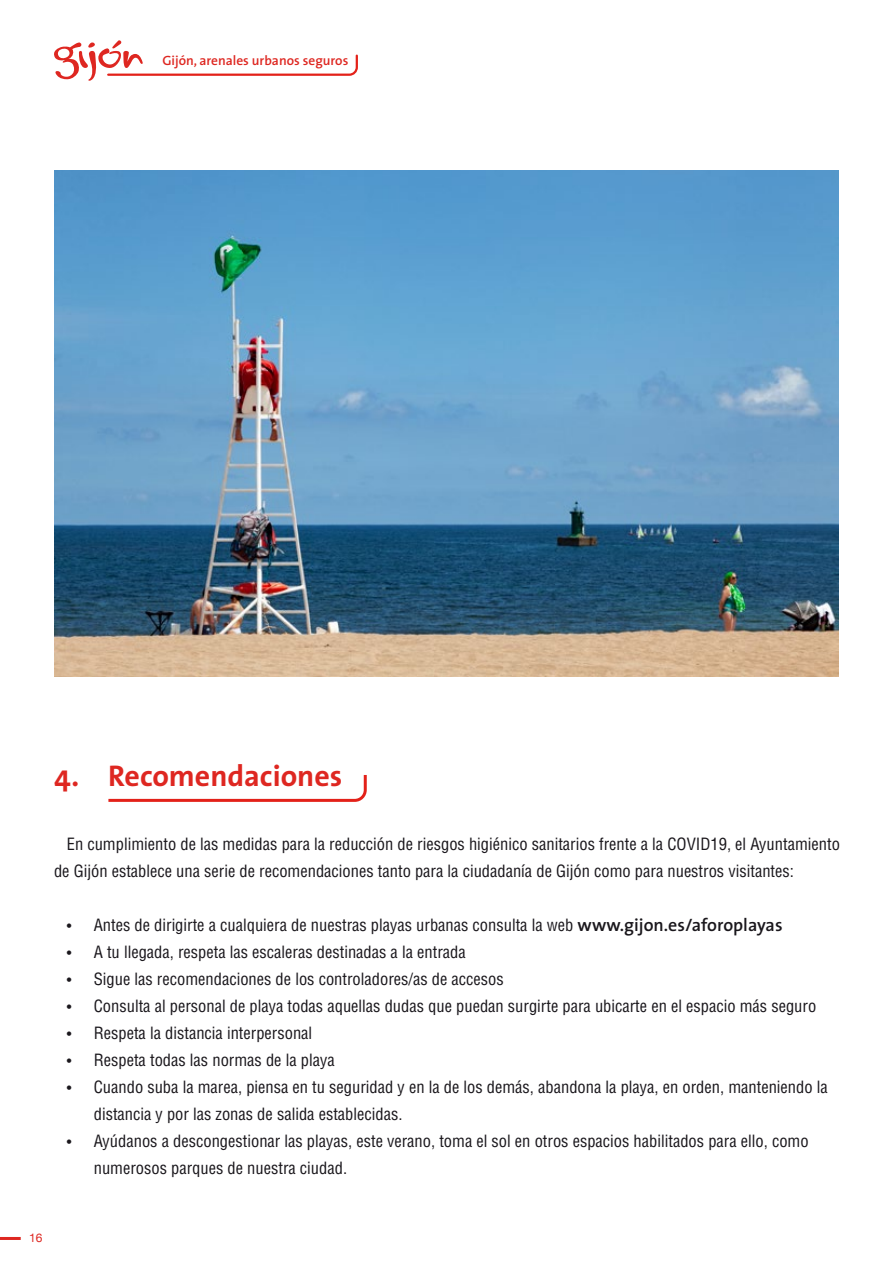
<style>
.page{position:relative;width:893px;height:1263px;background:#fff}
.page>*{position:absolute;margin:0;border:0;box-sizing:border-box;transform-origin:0 0}
.t1{font:700 30px "The Sans";color:#de2721}
.t2{font:condensed 16.5px/27px "Helvetica LT Std";color:#1a171c}
.t3{font:600 13.5px "The Sans";color:#de2721}
.t4{font:12px "Helvetica Neue";color:#de2721}
.s1{font-size:14.25px}
.s2{font-family:"The Sans";font-weight:600;font-stretch:normal;font-size:18px}
</style>
<div class="page">
<hr style="left:0;top:1237px;width:21px;height:3px;background:#de2721">
<svg style="left:54px;top:40px;width:304px;height:41px"></svg>
<svg style="left:108px;top:775px;width:259px;height:27px"></svg>
<img style="left:54px;top:170px;width:785px;height:506px">
<p class="t3" style="left:162px;top:50px;width:187px">Gijón, arenales urbanos seguros</p>
<h1 class="t1" style="left:54px;top:750px;width:290px">4. Recomendaciones</h1>
<p class="t2" style="left:54px;top:830px;width:787px;text-indent:13px">En cumplimiento de las medidas para la reducción de riesgos higiénico sanitarios frente a la COVID19, el Ayuntamiento de Gijón establece una serie de recomendaciones tanto para la ciudadanía de Gijón como para nuestros visitantes:</p>
<p class="t2" style="left:67px;top:911px;width:717px"><span class="s1">•</span> Antes de dirigirte a cualquiera de nuestras playas urbanas consulta la web <span class="s2">www.gijon.es/aforoplayas</span></p>
<p class="t2" style="left:67px;top:938px;width:400px"><span class="s1">•</span> A tu llegada, respeta las escaleras destinadas a la entrada</p>
<p class="t2" style="left:67px;top:965px;width:439px"><span class="s1">•</span> Sigue las recomendaciones de los controladores/as de accesos</p>
<p class="t2" style="left:67px;top:992px;width:751px"><span class="s1">•</span> Consulta al personal de playa todas aquellas dudas que puedan surgirte para ubicarte en el espacio más seguro</p>
<p class="t2" style="left:67px;top:1019px;width:247px"><span class="s1">•</span> Respeta la distancia interpersonal</p>
<p class="t2" style="left:67px;top:1046px;width:269px"><span class="s1">•</span> Respeta todas las normas de la playa</p>
<p class="t2" style="left:94px;top:1073px;width:735px;text-indent:-27px"><span class="s1">•</span> Cuando suba la marea, piensa en tu seguridad y en la de los demás, abandona la playa, en orden, manteniendo la distancia y por las zonas de salida establecidas.</p>
<p class="t2" style="left:94px;top:1127px;width:716px;text-indent:-27px"><span class="s1">•</span> Ayúdanos a descongestionar las playas, este verano, toma el sol en otros espacios habilitados para ello, como numerosos parques de nuestra ciudad.</p>
<p class="t4" style="left:29px;top:1229px;width:15px">16</p>
</div>
